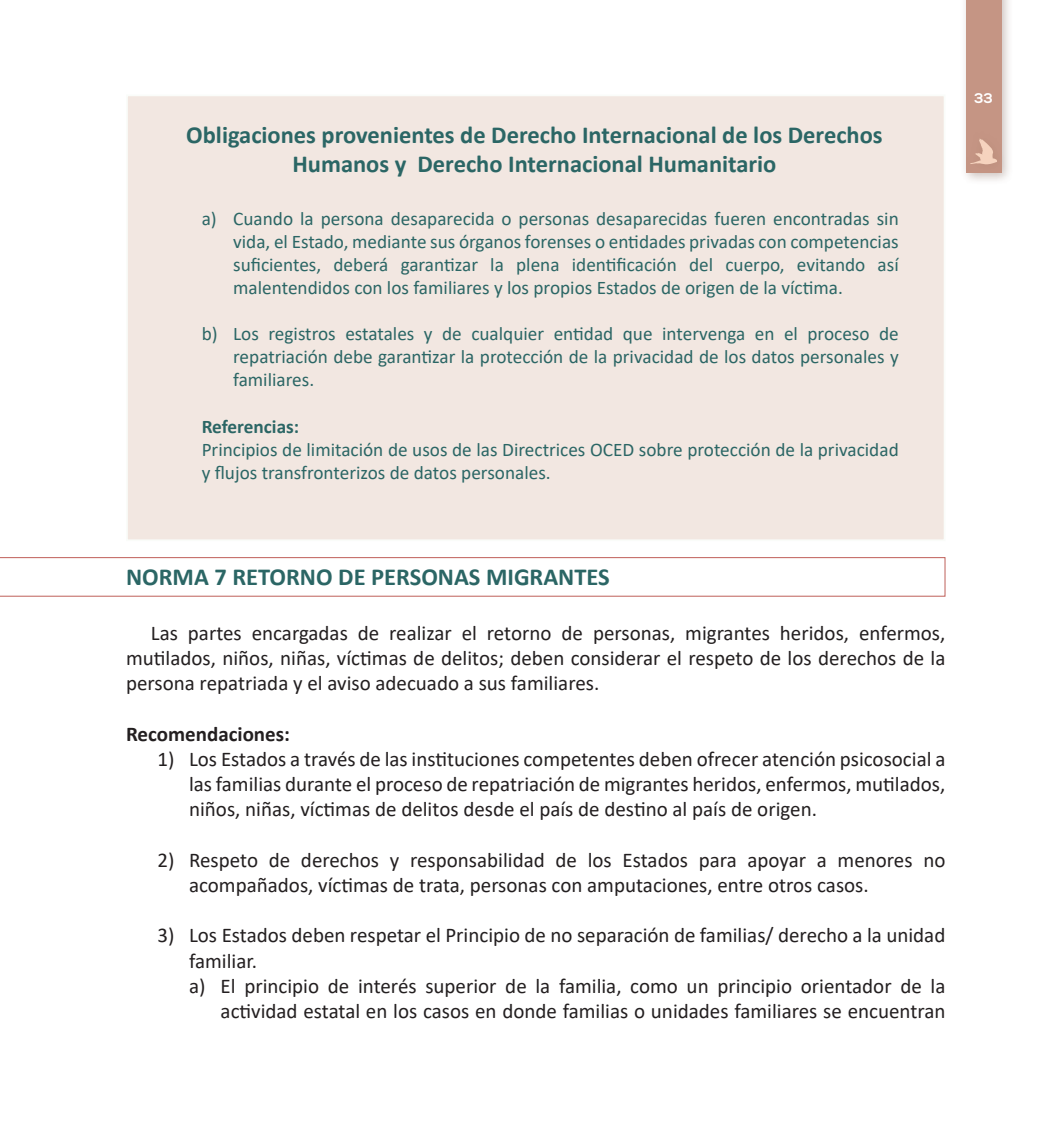
<style>
.page{position:relative;width:1040px;height:1134px;background:#fff}
.page>*{position:absolute;margin:0;border:0;box-sizing:border-box;transform-origin:0 0}
.t1{font:700 24.5px/29.4px "Calibri";color:#2b6665;text-align:center}
.t2{font:21px/25.2px "Calibri";color:#231f20;text-align:justify}
.t3{font:700 21px "Calibri";color:#231f20}
.t4{font:19.25px/23.1px "Calibri";color:#2b6665;text-align:justify}
.t5{font:700 19.25px "Calibri";color:#2b6665}
.t6{font:700 14px "Nexa";color:#fff}
</style>
<div class="page">
<div style="left:126px;top:94px;width:819px;height:447px;background:#f2e7e1;border:2px solid #ebf5ea"></div>
<div style="left:0;top:557px;width:945px;height:40px;border:1px solid #bf5f59"></div>
<div style="left:959px;top:0;width:54px;height:186px;background:#6e4e40;opacity:.4"></div>
<div style="left:965px;top:0;width:36px;height:173px;background:#c59584"></div>
<div style="left:962px;top:131px;width:44px;height:43px;background:#231f20;opacity:.4"></div>
<svg style="left:969px;top:138px;width:28px;height:27px"></svg>
<p class="t1" style="left:186px;top:120px;width:698px">Obligaciones provenientes de Derecho Internacional de los Derechos<br>Humanos y Derecho Internacional Humanitario</p>
<p class="t4" style="left:233px;top:206px;width:667px;text-indent:-31px">a) Cuando la persona desaparecida o personas desaparecidas fueren encontradas sin vida, el Estado, mediante sus órganos forenses o entidades privadas con competencias suficientes, deberá garantizar la plena identificación del cuerpo, evitando así malentendidos con los familiares y los propios Estados de origen de la víctima.</p>
<p class="t4" style="left:233px;top:322px;width:667px;text-indent:-31px">b) Los registros estatales y de cualquier entidad que intervenga en el proceso de repatriación debe garantizar la protección de la privacidad de los datos personales y familiares.</p>
<p class="t5" style="left:202px;top:413px;width:99px">Referencias:</p>
<p class="t4" style="left:202px;top:437px;width:698px">Principios de limitación de usos de las Directrices OCED sobre protección de la privacidad y flujos transfronterizos de datos personales.</p>
<p class="t6" style="left:974px;top:91px;width:20px">33</p>
<p class="t1" style="left:126px;top:562px;width:485px">NORMA 7 RETORNO DE PERSONAS MIGRANTES</p>
<p class="t2" style="left:126px;top:620px;width:821px;text-indent:25px">Las partes encargadas de realizar el retorno de personas, migrantes heridos, enfermos, mutilados, niños, niñas, víctimas de delitos; deben considerar el respeto de los derechos de la persona repatriada y el aviso adecuado a sus familiares.</p>
<p class="t3" style="left:126px;top:719px;width:165px">Recomendaciones:</p>
<p class="t2" style="left:189px;top:746px;width:757px;text-indent:-32px">1) Los Estados a través de las instituciones competentes deben ofrecer atención psicosocial a las familias durante el proceso de repatriación de migrantes heridos, enfermos, mutilados, niños, niñas, víctimas de delitos desde el país de destino al país de origen.</p>
<p class="t2" style="left:189px;top:847px;width:757px;text-indent:-32px">2) Respeto de derechos y responsabilidad de los Estados para apoyar a menores no acompañados, víctimas de trata, personas con amputaciones, entre otros casos.</p>
<p class="t2" style="left:158px;top:922px;width:789px">3) Los Estados deben respetar el Principio de no separación de familias/ derecho a la unidad</p>
<p class="t2" style="left:189px;top:947px;width:69px">familiar.</p>
<p class="t2" style="left:189px;top:973px;width:757px">a) El principio de interés superior de la familia, como un principio orientador de la</p>
<p class="t2" style="left:221px;top:998px;width:726px">actividad estatal en los casos en donde familias o unidades familiares se encuentran</p>
</div>
